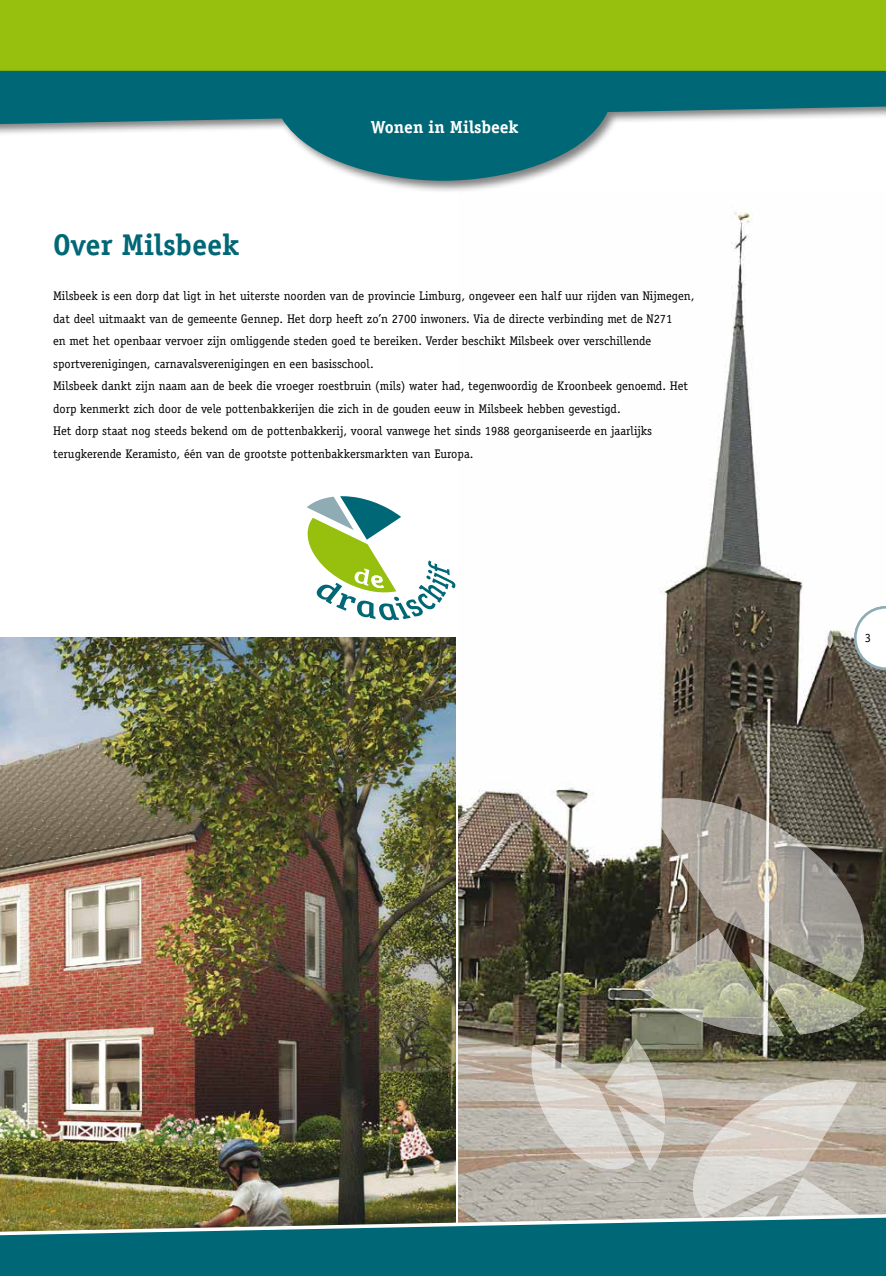
<style>
.page{position:relative;width:886px;height:1276px;background:#fff}
.page>*{position:absolute;margin:0;border:0;box-sizing:border-box;transform-origin:0 0}
.t1{font:700 30px "Officina Serif Std";color:#006776}
.t2{font:700 17.5px "Officina Serif Std";color:#fff}
.t3{font:12.5px/22.5px "Officina Serif Std";color:#000}
</style>
<div class="page">
<img style="left:459px;top:211px;width:427px;height:1000px">
<div style="left:0;top:0;width:886px;height:71px;background:#97bf0d"></div>
<div style="left:0;top:68px;width:886px;height:125px;background:#000;opacity:.5"></div>
<svg style="left:0;top:71px;width:886px;height:110px;fill:#006776"></svg>
<img style="left:0;top:638px;width:455px;height:573px">
<img style="left:530px;top:797px;width:336px;height:414px">
<svg style="left:854px;top:606px;width:32px;height:64px"></svg>
<svg style="left:0;top:1212px;width:886px;height:64px;background:#247278"></svg>
<svg style="left:307px;top:496px;width:148px;height:124px"></svg>
<h2 class="t2" style="left:371px;top:116px;width:149px">Wonen in Milsbeek</h2>
<h1 class="t1" style="left:53px;top:226px;width:188px">Over Milsbeek</h1>
<p class="t3" style="left:53px;top:285px;width:643px">Milsbeek is een dorp dat ligt in het uiterste noorden van de provincie Limburg, ongeveer een half uur rijden van Nijmegen, dat deel uitmaakt van de gemeente Gennep. Het dorp heeft zo’n 2700 inwoners. Via de directe verbinding met de N271<br>en met het openbaar vervoer zijn omliggende steden goed te bereiken. Verder beschikt Milsbeek over verschillende sportverenigingen, carnavalsverenigingen en een basisschool.<br>Milsbeek dankt zijn naam aan de beek die vroeger roestbruin (mils) water had, tegenwoordig de Kroonbeek genoemd. Het dorp kenmerkt zich door de vele pottenbakkerijen die zich in de gouden eeuw in Milsbeek hebben gevestigd.<br>Het dorp staat nog steeds bekend om de pottenbakkerij, vooral vanwege het sinds 1988 georganiseerde en jaarlijks terugkerende Keramisto, één van de grootste pottenbakkersmarkten van Europa.</p>
<p class="t3" style="left:861px;top:627px;width:8px">3</p>
<p class="t3" style="left:865px;top:627px;width:8px">3</p>
</div>
